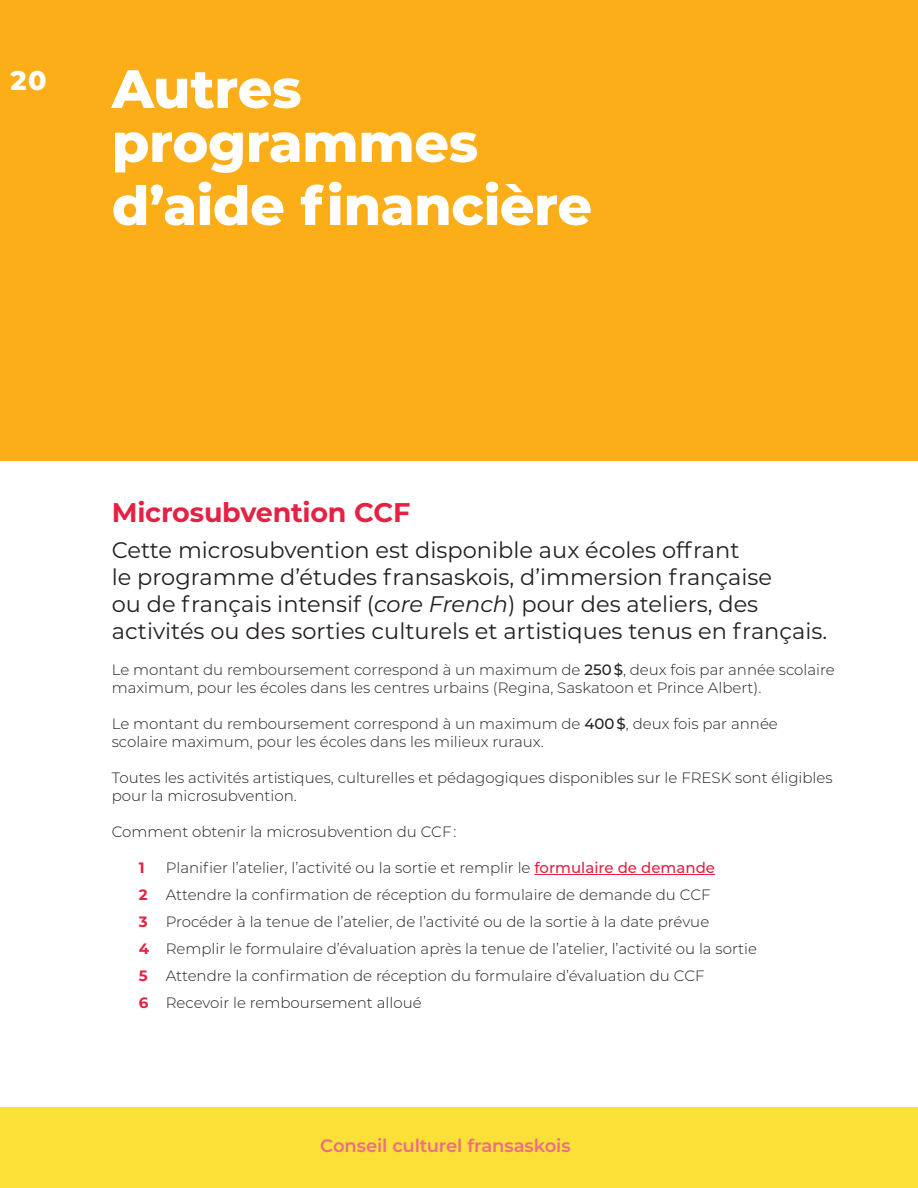
<style>
.page{position:relative;width:918px;height:1188px;background:#fff}
.page>*{position:absolute;margin:0;border:0;box-sizing:border-box;transform-origin:0 0}
.t1{font:800 54px/54px "Montserrat";letter-spacing:-.01em;color:#fff}
.t2{font:700 27px "Montserrat";letter-spacing:-.01em;color:#e32244}
.t3{font:800 27px "Montserrat";color:#fff}
.t4{font:22.5px/27px "Montserrat";color:#231f20}
.t5{font:600 18px "Montserrat";letter-spacing:-.01em;color:#ed6c89}
.t6{font:300 15px/27px "Montserrat";color:#231f20}
.t7{font:700 15px "Montserrat";color:#e32244}
.s1{font-style:italic}
.s2{font-weight:500}
.s3{font-weight:500;color:#e32244}
.s4{font-weight:700;color:#e32244}
</style>
<div class="page">
<div style="left:0;top:1107px;width:918px;height:81px;background:#fae037"></div>
<div style="left:0;top:0;width:918px;height:461px;background:#fbae17"></div>
<hr style="left:534px;top:874px;width:181px;height:1px;background:#e32244">
<h2 class="t3" style="left:10px;top:61px;width:38px">20</h2>
<h1 class="t1" style="left:112px;top:59px;width:368px">Autres programmes</h1>
<h1 class="t1" style="left:112px;top:176px;width:482px">d’aide financière</h1>
<h2 class="t2" style="left:112px;top:493px;width:300px">Microsubvention CCF</h2>
<p class="t4" style="left:112px;top:536px;width:717px">Cette microsubvention est disponible aux écoles offrant<br>le programme d’études fransaskois, d’immersion française<br>ou de français intensif (<span class="s1">core French</span>) pour des ateliers, des activités ou des sorties culturels et artistiques tenus en français.</p>
<p class="t6" style="left:112px;top:660px;width:725px;line-height:18px">Le montant du remboursement correspond à un maximum de <span class="s2">250 $</span>, deux fois par année scolaire maximum, pour les écoles dans les centres urbains (Regina, Saskatoon et Prince Albert).</p>
<p class="t6" style="left:112px;top:714px;width:668px;line-height:18px">Le montant du remboursement correspond à un maximum de <span class="s2">400 $</span>, deux fois par année scolaire maximum, pour les écoles dans les milieux ruraux.</p>
<p class="t6" style="left:112px;top:768px;width:722px;line-height:18px">Toutes les activités artistiques, culturelles et pédagogiques disponibles sur le FRESK sont éligibles pour la microsubvention.</p>
<p class="t6" style="left:112px;top:818px;width:346px">Comment obtenir la microsubvention du CCF :</p>
<p class="t7" style="left:139px;top:857px;width:7px">1</p>
<p class="t6" style="left:139px;top:854px;width:620px;text-indent:27px">Planifier l’atelier, l’activité ou la sortie et remplir le <span class="s3">formulaire de demande<br></span><span class="s4">2</span> Attendre la confirmation de réception du formulaire de demande du CCF<br><span class="s4">3</span> Procéder à la tenue de l’atelier, de l’activité ou de la sortie à la date prévue<br><span class="s4">4</span> Remplir le formulaire d’évaluation après la tenue de l’atelier, l’activité ou la sortie <span class="s4">5</span> Attendre la confirmation de réception du formulaire d’évaluation du CCF<br><span class="s4">6</span> Recevoir le remboursement alloué</p>
<p class="t5" style="left:320px;top:1133px;width:252px">Conseil culturel fransaskois</p>
</div>
